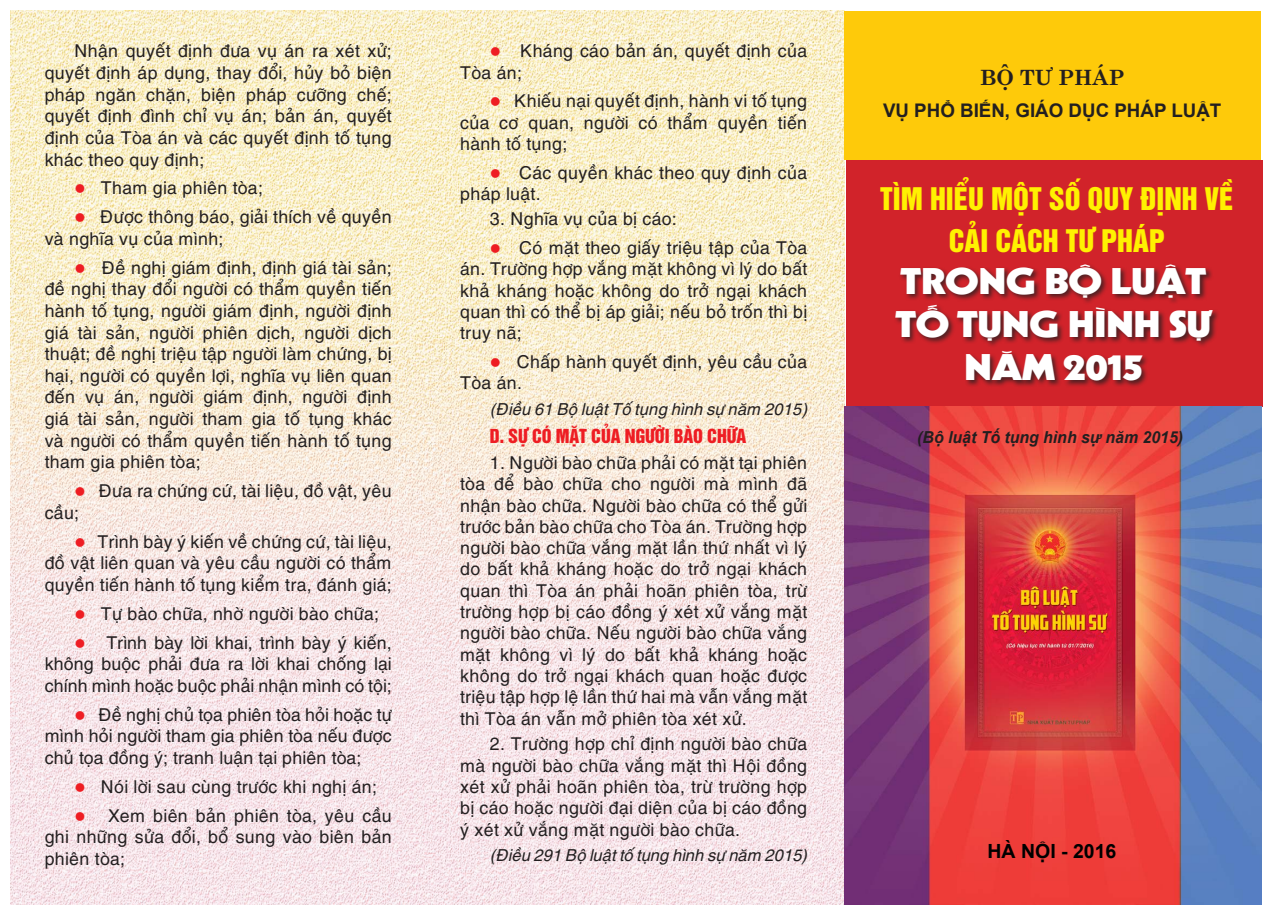
<style>
.page{position:relative;width:1272px;height:915px;background:#fff}
.page>*{position:absolute;margin:0;border:0;box-sizing:border-box;transform-origin:0 0}
.t1{font:36px/43.2px "UTM Kabel KT";letter-spacing:-.01em;color:#fff;text-align:center;scale:1.2 1}
.t2{font:28.5px/42px "UTM Helvet Ins";color:#fff101;text-align:center}
.t3{font:700 21px "UTM Centur";color:#231f20}
.t4{font:700 19.5px "Arial";color:#000}
.t5{font:700 18.75px "Arial";color:#231f20}
.t6{font:17.7px/21.3px "UTM Helve";letter-spacing:-.005em;color:#231f20;text-align:justify}
.t7{font:17.7px "UTM Helvet Ins";letter-spacing:-.005em;color:#ee1d23}
.t8{font:italic 16.5px "UTM Helve";letter-spacing:-.02em;color:#231f20}
.t9{font:italic 700 16.5px "Arial";color:#231f20;scale:.96 1}
.s1{color:#ee1d23}
</style>
<div class="page">
<img style="left:11px;top:11px;width:833px;height:893px">
<div style="left:846px;top:159px;width:417px;height:247px;background:#d1232a"></div>
<img style="left:844px;top:406px;width:417px;height:498px">
<div style="left:844px;top:11px;width:417px;height:148px;background:#feca0a"></div>
<div style="left:894px;top:263px;width:326px;height:125px;background:#231f20;opacity:.75"></div>
<p class="t6" style="left:45px;top:38px;width:349px;text-indent:30px">Nhận quyết định đưa vụ án ra xét xử; quyết định áp dụ ng, thay đổi, hủy bỏ biện pháp ngăn chặn, biện pháp cưỡng chế; quyết định đình chỉ vụ án; bản án, quyết định của Tòa án và các quyết định tố tụ ng khác theo quy định;</p>
<p class="t6" style="left:74px;top:175px;width:190px"><span class="s1">●</span> Tham gia phiên tòa;</p>
<p class="t6" style="left:45px;top:204px;width:349px;text-indent:30px"><span class="s1">●</span> Được thông báo, giải thích về quyền và nghĩa vụ của mình;</p>
<p class="t6" style="left:45px;top:255px;width:349px;text-indent:30px"><span class="s1">●</span> Đề nghị giám định, định giá tài sản; đề nghị thay đổi người có thẩm quyền tiến hành tố tụng, người giám định, người định giá tài sản, người phiên dịch, người dịch thuật; đề nghị triệu tập người làm chứng, bị hại, người có quyền lợi, nghĩa vụ liên quan đến vụ án, người giám định, người định giá tài sản, người tham gia tố tụng khác và người có thẩm quyền tiến hành tố tụng tham gia phiên tòa;</p>
<p class="t6" style="left:45px;top:478px;width:349px;text-indent:30px"><span class="s1">●</span> Đưa ra chứng cứ, tài liệu, đồ vật, yêu cầu;</p>
<p class="t6" style="left:45px;top:528px;width:349px;text-indent:30px"><span class="s1">●</span> Trình bày ý kiến về chứng cứ, tài liệu, đồ vật liên quan và yêu cầu người có thẩm quyền tiến hành tố tụ ng kiểm tra, đánh giá;</p>
<p class="t6" style="left:74px;top:600px;width:306px"><span class="s1">●</span> Tự bào chữa, nhờ người bào chữa;</p>
<p class="t6" style="left:45px;top:629px;width:349px;text-indent:30px"><span class="s1">●</span> Trình bày lời khai, trình bày ý kiến, không buộc phải đưa ra lời khai chống lại chính mình hoặc buộc phải nhận mình có tội;</p>
<p class="t6" style="left:45px;top:701px;width:349px;text-indent:30px"><span class="s1">●</span> Đề nghị chủ tọa phiên tòa hỏi hoặc tự mình hỏi người tham gia phiên tòa nếu được chủ tọa đồng ý; tranh luận tại phiên tòa;</p>
<p class="t6" style="left:74px;top:773px;width:304px"><span class="s1">●</span> Nói lời sau cùng trước khi nghị án;</p>
<p class="t6" style="left:45px;top:802px;width:349px;text-indent:30px"><span class="s1">●</span> Xem biên bản phiên tòa, yêu cầu ghi những sửa đổi, bổ sung vào biên bản phiên tòa;</p>
<p class="t6" style="left:460px;top:39px;width:349px;text-indent:30px"><span class="s1">●</span> Kháng cáo bản án, quyết định của<br>Tòa án;</p>
<p class="t6" style="left:460px;top:88px;width:349px;text-indent:30px"><span class="s1">●</span> Khiếu nại quyết định, hành vi tố tụ ng của cơ quan, người có thẩm quyền tiến hành tố tụ ng;</p>
<p class="t6" style="left:460px;top:160px;width:349px;text-indent:30px"><span class="s1">●</span> Các quyền khác theo quy định của pháp luật.</p>
<p class="t6" style="left:490px;top:206px;width:189px">3. Nghĩa vụ của bị cáo:</p>
<p class="t6" style="left:460px;top:235px;width:349px;text-indent:30px"><span class="s1">●</span> Có mặt theo giấy triệu tập của Tòa án. Trường hợp vắng mặt không vì lý do bất khả kháng hoặc không do trở ngại khách quan thì có thể bị áp giải; nếu bỏ trốn thì bị truy nã;</p>
<p class="t6" style="left:460px;top:349px;width:349px;text-indent:30px"><span class="s1">●</span> Chấp hành quyết định, yêu cầu của<br>Tòa án.</p>
<p class="t8" style="left:490px;top:396px;width:319px">(Điều 61 Bộ luật Tố tụng hình sự năm 2015)</p>
<p class="t7" style="left:490px;top:421px;width:258px">D. SỰ CÓ MẶT CỦA NGƯỜI BÀO CHỮA</p>
<p class="t6" style="left:460px;top:450px;width:349px;text-indent:30px">1. Người bào chữa phải có mặt tại phiên tòa để bào chữa cho người mà mình đã nhận bào chữa. Người bào chữa có thể gửi trước bản bào chữa cho Tòa án. Trường hợp người bào chữa vắng mặt lần thứ nhất vì lý do bất khả kháng hoặc do trở ngại khách quan thì Tòa án phải hoãn phiên tòa, trừ trường hợp bị cáo đồng ý xét xử vắng mặt người bào chữa. Nếu người bào chữa vắng mặt không vì lý do bất khả kháng hoặc không do trở ngại khách quan hoặc được triệu tập hợp lệ lần thứ hai mà vẫn vắng mặt thì Tòa án vẫn mở phiên tòa xét xử.</p>
<p class="t6" style="left:460px;top:731px;width:349px;text-indent:30px">2. Trường hợp chỉ đị nh người bào chữa mà người bào chữa vắng mặt thì Hội đồng xét xử phải hoãn phiên tòa, trừ trường hợp bị cáo hoặc người đại diện của bị cáo đồng ý xét xử vắng mặt người bào chữa.</p>
<p class="t8" style="left:490px;top:842px;width:319px">(Điều 291 Bộ luật tố tụng hình sự năm 2015)</p>
<p class="t4" style="left:987px;top:838px;width:130px">HÀ NỘI - 2016</p>
<p class="t3" style="left:980px;top:59px;width:146px">BỘ TƯ PHÁP</p>
<p class="t5" style="left:883px;top:98px;width:340px">VỤ PHỔ BIẾN, GIÁO DỤC PHÁP LUẬT</p>
<p class="t2" style="left:880px;top:175px;width:354px">TÌM HIỂU MỘT SỐ QUY ĐỊNH VỀ<br>CẢI CÁCH TƯ PHÁP</p>
<p class="t1" style="left:895px;top:259px;width:265px">TRONG BỘ LUẬT<br>TỐ TỤNG HÌNH SỰ<br>NĂM 2015</p>
<p class="t9" style="left:917px;top:426px;width:278px">(Bộ luật Tố tụng hình sự năm 2015)</p>
</div>
